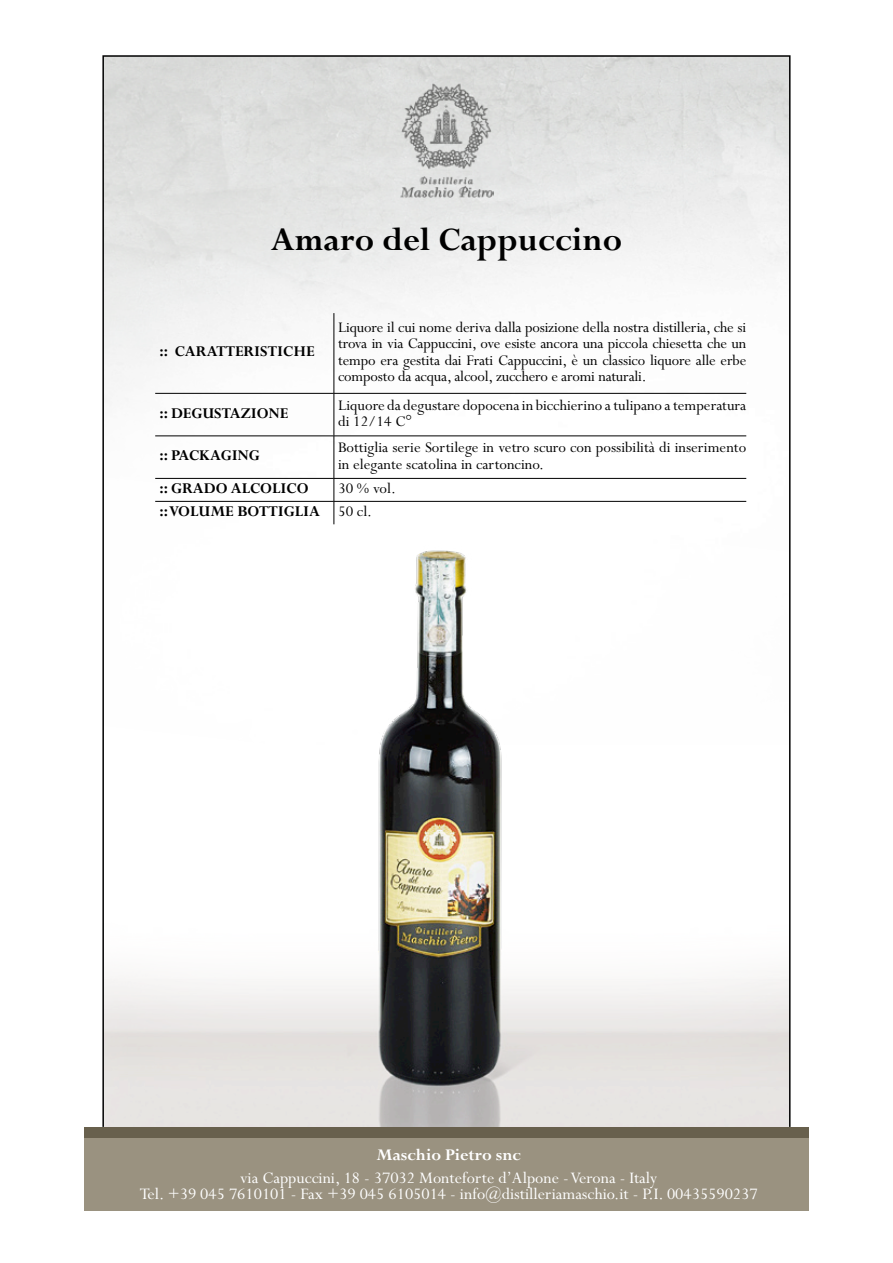
<style>
.page{position:relative;width:893px;height:1263px;background:#fff}
.page>*{position:absolute;margin:0;border:0;box-sizing:border-box;transform-origin:0 0}
.t1{font:700 36px "Perpetua Std";color:#000}
.t2{font:18px/16.5px "Perpetua Std";color:#fff;text-align:center}
.t3{font:700 18px "Perpetua Std";color:#fff}
.t4{font:16.5px/16.5px "Perpetua Std";color:#000}
.t5{font:700 16.5px/23px "Perpetua Std";color:#000}
.s1{font-weight:400}
</style>
<div class="page">
<img style="left:105px;top:58px;width:682px;height:437px">
<div style="left:84px;top:1138px;width:724px;height:73px;background:#9a9280"></div>
<div style="left:84px;top:1127px;width:724px;height:11px;background:#68604d"></div>
<img style="left:399px;top:81px;width:94px;height:118px">
<hr style="left:334px;top:313px;width:1px;height:80px;background:#000">
<hr style="left:334px;top:393px;width:1px;height:43px;background:#000">
<hr style="left:334px;top:436px;width:1px;height:42px;background:#000">
<svg style="left:334px;top:479px;width:1px;height:16px"></svg>
<hr style="left:155px;top:393px;width:179px;height:1px;background:#000">
<hr style="left:334px;top:393px;width:412px;height:1px;background:#000">
<hr style="left:155px;top:436px;width:179px;height:1px;background:#000">
<hr style="left:334px;top:436px;width:412px;height:1px;background:#000">
<hr style="left:155px;top:478px;width:179px;height:1px;background:#000">
<hr style="left:334px;top:478px;width:412px;height:1px;background:#000">
<img style="left:105px;top:495px;width:682px;height:630px">
<h1 class="t1" style="left:271px;top:220px;width:353px">Amaro del Cappuccino</h1>
<p class="t5" style="left:159px;top:341px;width:156px">:: CARATTERISTICHE</p>
<p class="t4" style="left:338px;top:319px;width:410px;text-align:justify">Liquore il cui nome deriva dalla posizione della nostra distilleria, che si trova in via Cappuccini, ove esiste ancora una piccola chiesetta che un tempo era gestita dai Frati Cappuccini, è un classico liquore alle erbe composto da acqua, alcool, zucchero e aromi naturali.</p>
<p class="t5" style="left:159px;top:402px;width:130px">:: DEGUSTAZIONE</p>
<p class="t4" style="left:338px;top:397px;width:410px">Liquore da degustare dopocena in bicchierino a tulipano a temperatura di 12/14 C°</p>
<p class="t5" style="left:159px;top:445px;width:102px">:: PACKAGING</p>
<p class="t4" style="left:338px;top:440px;width:410px">Bottiglia serie Sortilege in vetro scuro con possibilità di inserimento in elegante scatolina in cartoncino.</p>
<p class="t5" style="left:159px;top:477px;width:151px">:: GRADO ALCOLICO</p>
<p class="t5" style="left:159px;top:477px;width:238px;text-indent:179px"><span class="s1">30 % vol. </span>:: VOLUME BOTTIGLIA <span class="s1">50 cl.</span></p>
<p class="t3" style="left:376px;top:1145px;width:146px">Maschio Pietro snc</p>
<p class="t2" style="left:140px;top:1170px;width:619px">via Cappuccini, 18 - 37032 Monteforte d’Alpone - Verona - Italy<br>Tel. +39 045 7610101 - Fax +39 045 6105014 - info@distilleriamaschio.it - P.I. 00435590237</p>
</div>
